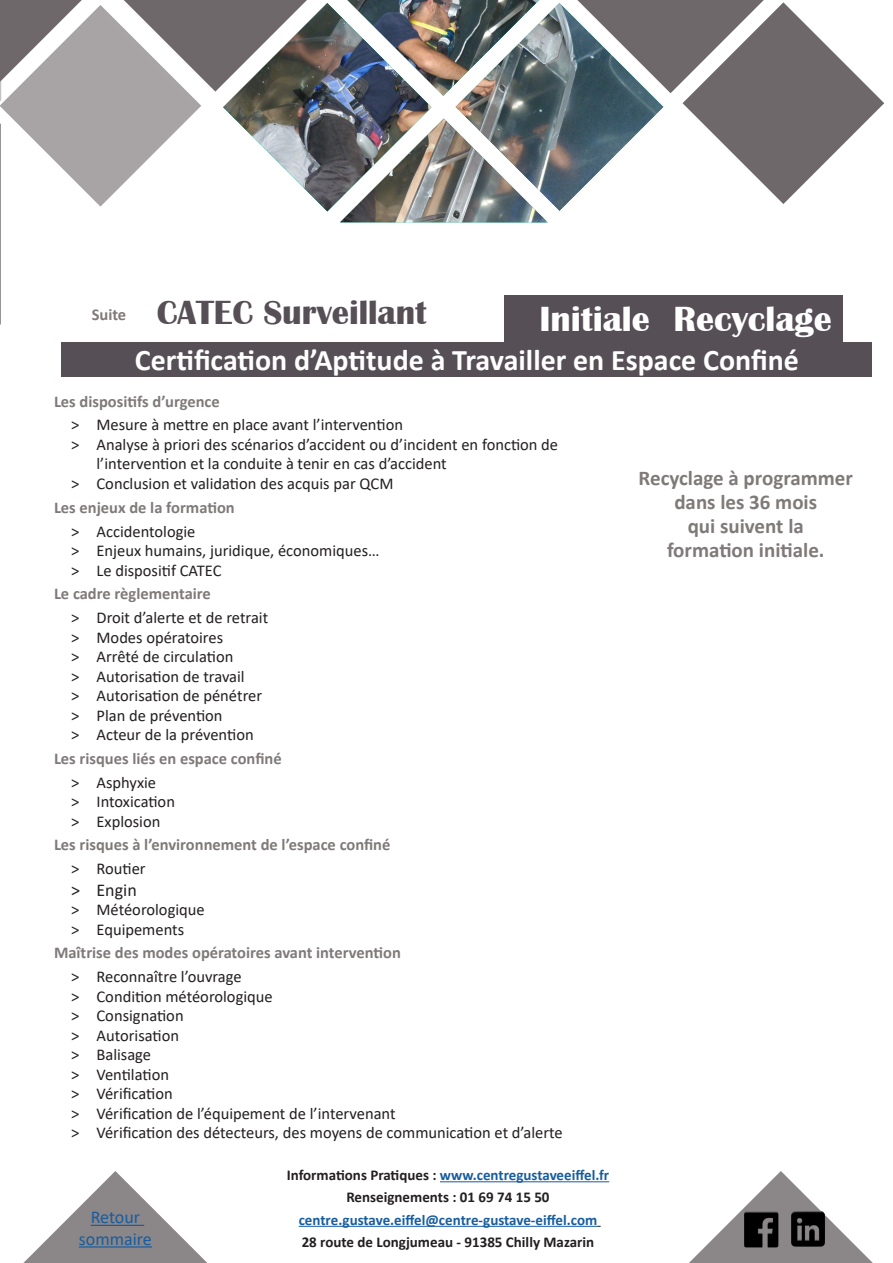
<style>
.page{position:relative;width:893px;height:1263px;background:#fff}
.page>*{position:absolute;margin:0;border:0;box-sizing:border-box;transform-origin:0 0}
.Réf{font:700 36px "Britannic";color:#fff}
.Réf-2{font:700 34.5px "Britannic";color:#564f56}
.Réf-3{font:700 30px "Calibri";color:#fff}
.t1{font:700 21px/24px "Calibri";color:#7f7a79;text-align:center}
.t2{font:18px "Calibri";color:#175d9e}
.t3{font:18px "Calibri";color:#231f20}
.t4{font:16.5px/19.5px "Calibri";color:#231f20}
.titre_partie_gris_ma{font:700 16.5px "Calibri";color:#7f7a79}
.t5{font:700 15px/22.2px "Calibri";color:#231f20;text-align:center}
.t6{font:700 15px "Calibri";color:#175d9e}
.s1{color:#175d9e}
</style>
<div class="page">
<svg style="left:663px;top:0;width:221px;height:204px"></svg>
<hr style="left:440px;top:1181px;width:169px;height:1px;background:#175d9e">
<hr style="left:299px;top:1226px;width:298px;height:1px;background:#175d9e">
<svg style="left:689px;top:1171px;width:184px;height:92px"></svg>
<svg style="left:23px;top:1171px;width:184px;height:92px"></svg>
<img style="left:739px;top:1204px;width:89px;height:48px">
<hr style="left:91px;top:1225px;width:53px;height:1px;background:#175d9e">
<hr style="left:79px;top:1246px;width:73px;height:1px;background:#175d9e">
<svg style="left:0;top:0;width:223px;height:325px"></svg>
<div style="left:504px;top:295px;width:181px;height:49px;background:#564f56"></div>
<div style="left:662px;top:295px;width:181px;height:49px;background:#564f56"></div>
<div style="left:62px;top:342px;width:810px;height:34px;background:#564f56"></div>
<img style="left:223px;top:0;width:440px;height:222px">
<p class="titre_partie_gris_ma" style="left:92px;top:303px;width:36px">Suite</p>
<p class="Réf-2" style="left:157px;top:293px;width:271px">CATEC Surveillant</p>
<p class="Réf" style="left:539px;top:299px;width:112px">Initiale</p>
<p class="Réf" style="left:673px;top:299px;width:160px">Recyclage</p>
<p class="Réf-3" style="left:135px;top:339px;width:666px">Certification d’Aptitude à Travailler en Espace Confiné</p>
<p class="titre_partie_gris_ma" style="left:54px;top:390px;width:167px">Les dispositifs d’urgence</p>
<p class="t4" style="left:71px;top:415px;width:334px">˃ Mesure à mettre en place avant l’intervention</p>
<p class="t4" style="left:97px;top:434px;width:463px;text-indent:-26px">˃ Analyse à priori des scénarios d’accident ou d’incident en fonction de l’intervention et la conduite à tenir en cas d’accident</p>
<p class="t4" style="left:71px;top:473px;width:324px">˃ Conclusion et validation des acquis par QCM</p>
<p class="titre_partie_gris_ma" style="left:54px;top:496px;width:182px">Les enjeux de la formation</p>
<p class="t4" style="left:71px;top:521px;width:126px">˃ Accidentologie</p>
<p class="t4" style="left:71px;top:540px;width:310px">˃ Enjeux humains, juridique, économiques…</p>
<p class="t4" style="left:71px;top:560px;width:152px">˃ Le dispositif CATEC</p>
<p class="titre_partie_gris_ma" style="left:54px;top:582px;width:158px">Le cadre règlementaire</p>
<p class="t4" style="left:71px;top:607px;width:199px">˃ Droit d’alerte et de retrait</p>
<p class="t4" style="left:71px;top:627px;width:154px">˃ Modes opératoires</p>
<p class="t4" style="left:71px;top:646px;width:164px">˃ Arrêté de circulation</p>
<p class="t4" style="left:71px;top:666px;width:175px">˃ Autorisation de travail</p>
<p class="t4" style="left:71px;top:685px;width:193px">˃ Autorisation de pénétrer</p>
<p class="t4" style="left:71px;top:705px;width:153px">˃ Plan de prévention</p>
<p class="t4" style="left:71px;top:724px;width:184px">˃ Acteur de la prévention</p>
<p class="titre_partie_gris_ma" style="left:54px;top:747px;width:229px">Les risques liés en espace confiné</p>
<p class="t4" style="left:71px;top:772px;width:87px">˃ Asphyxie</p>
<p class="t4" style="left:71px;top:791px;width:106px">˃ Intoxication</p>
<p class="t4" style="left:71px;top:811px;width:91px">˃ Explosion</p>
<p class="titre_partie_gris_ma" style="left:54px;top:833px;width:338px">Les risques à l’environnement de l’espace confiné</p>
<p class="t4" style="left:71px;top:858px;width:76px">˃ Routier</p>
<p class="t3" style="left:71px;top:877px;width:67px">˃ Engin</p>
<p class="t4" style="left:71px;top:899px;width:135px">˃ Météorologique</p>
<p class="t4" style="left:71px;top:919px;width:115px">˃ Equipements</p>
<p class="titre_partie_gris_ma" style="left:54px;top:941px;width:348px">Maîtrise des modes opératoires avant intervention</p>
<p class="t4" style="left:71px;top:966px;width:172px">˃ Reconnaître l’ouvrage</p>
<p class="t4" style="left:71px;top:986px;width:203px">˃ Condition météorologique</p>
<p class="t4" style="left:71px;top:1005px;width:114px">˃ Consignation</p>
<p class="t4" style="left:71px;top:1025px;width:110px">˃ Autorisation</p>
<p class="t4" style="left:71px;top:1044px;width:82px">˃ Balisage</p>
<p class="t4" style="left:71px;top:1064px;width:100px">˃ Ventilation</p>
<p class="t4" style="left:71px;top:1083px;width:103px">˃ Vérification</p>
<p class="t4" style="left:71px;top:1103px;width:326px">˃ Vérification de l’équipement de l’intervenant</p>
<p class="t4" style="left:71px;top:1122px;width:493px">˃ Vérification des détecteurs, des moyens de communication et d’alerte</p>
<p class="t2" style="left:91px;top:1205px;width:51px">Retour</p>
<p class="t2" style="left:79px;top:1226px;width:75px">sommaire</p>
<p class="t5" style="left:287px;top:1164px;width:324px">Informations Pratiques : <span class="s1">www.centregustaveeiffel.fr<br></span>Renseignements : 01 69 74 15 50</p>
<p class="t6" style="left:299px;top:1209px;width:300px">centre.gustave.eiffel@centre-gustave-eiffel.com</p>
<p class="t5" style="left:302px;top:1230px;width:294px">28 route de Longjumeau - 91385 Chilly Mazarin</p>
<p class="t1" style="left:639px;top:466px;width:216px">Recyclage à programmer dans les 36 mois<br>qui suivent la</p>
<p class="t1" style="left:667px;top:538px;width:159px">formation initiale.</p>
</div>
